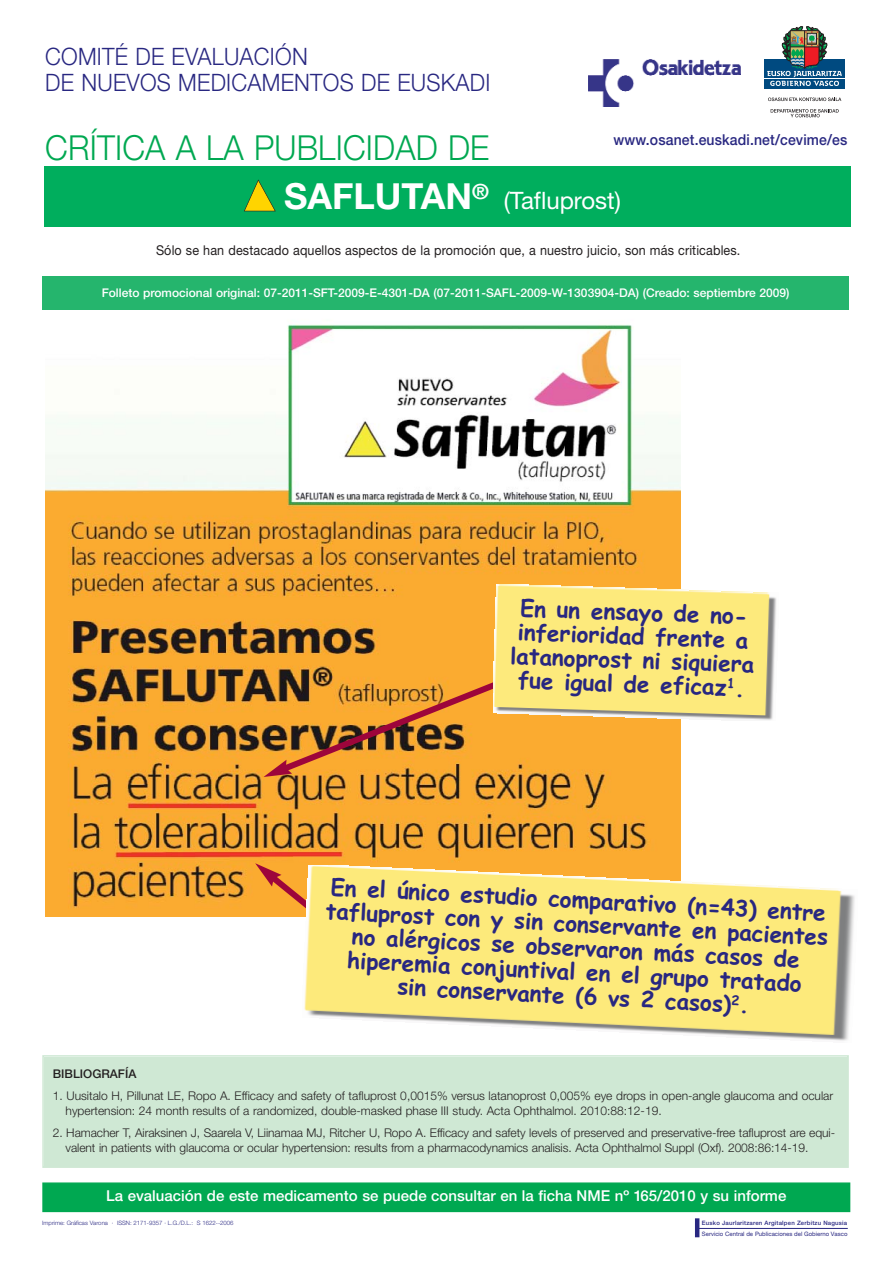
<style>
.page{position:relative;width:893px;height:1263px;background:#fff}
.page>*{position:absolute;margin:0;border:0;box-sizing:border-box;transform-origin:0 0}
.t1{font:300 34.5px "Helvetica Neue";letter-spacing:.005em;color:#00a851;scale:.93 1}
.t2{font:300 24px/25.8px "Helvetica Neue";letter-spacing:.01em;color:#282781;scale:.93 1}
.t3{font:24px "Helvetica Neue";color:#fff}
.t4{font:700 22.5px/24px "Comic Sans MS";color:#282781;text-align:center}
.t5{font:500 15px "Helvetica Neue";color:#fff}
.t6{font:500 15px "Helvetica Neue";letter-spacing:.01em;color:#282781;scale:.93 1}
.t7{font:13.5px "Helvetica Neue";letter-spacing:.01em;color:#231f20;scale:.93 1}
.t8{font:300 12px/14.2px "Helvetica Neue";letter-spacing:-.005em;color:#231f20}
.t9{font:500 12px "Helvetica Neue";color:#fff}
.t10{font:500 12px "Helvetica Neue";color:#231f20}
.t11{font:300 6px "Helvetica Neue";color:#282781}
.t12{font:6px "Helvetica Neue";color:#282781}
.t13{font:500 6px "Helvetica Neue";letter-spacing:.035em;color:#282781}
.s1{font-weight:700;font-size:36px}
</style>
<div class="page">
<img style="left:45px;top:324px;width:635px;height:592px">
<div style="left:44px;top:166px;width:806px;height:61px;background:#00ae5d"></div>
<svg style="left:764px;top:88px;width:81px;height:1px"></svg>
<div style="left:764px;top:59px;width:81px;height:29px;background:#004a80"></div>
<hr style="left:764px;top:78px;width:81px;height:1px;background:#fff">
<svg style="left:767px;top:26px;width:75px;height:60px"></svg>
<svg style="left:770px;top:109px;width:69px;height:8px"></svg>
<svg style="left:768px;top:98px;width:73px;height:3px"></svg>
<div style="left:44px;top:1184px;width:805px;height:27px;background:#00a851"></div>
<div style="left:42px;top:1182px;width:808px;height:30px;border:2px solid #00a851"></div>
<img style="left:588px;top:60px;width:152px;height:46px">
<hr style="left:698px;top:1228px;width:150px;height:1px;background:#282781">
<hr style="left:695px;top:1218px;width:4px;height:19px;background:#282781">
<div style="left:42px;top:277px;width:807px;height:33px;background:#25b56d"></div>
<svg style="left:255px;top:863px;width:152px;height:54px;background:#ed9331"></svg>
<svg style="left:263px;top:670px;width:258px;height:107px;background:#cf882d"></svg>
<div style="left:44px;top:1057px;width:803px;height:109px;background:#cfe8d4"></div>
<div style="left:42px;top:1055px;width:807px;height:113px;border:2px solid #cfe8d4"></div>
<svg style="left:244px;top:179px;width:32px;height:32px"></svg>
<img style="left:302px;top:865px;width:553px;height:176px">
<img style="left:493px;top:585px;width:284px;height:136px">
<h2 class="t2" style="left:45px;top:46px;width:480px">COMITÉ DE EVALUACIÓN<br>DE NUEVOS MEDICAMENTOS DE EUSKADI</h2>
<h1 class="t1" style="left:45px;top:135px;width:479px">CRÍTICA A LA PUBLICIDAD DE</h1>
<h2 class="t3" style="left:284px;top:192px;width:338px"><span class="s1">SAFLUTAN</span><sup>®</sup> (Tafluprost)</h2>
<p class="t6" style="left:613px;top:134px;width:253px">www.osanet.euskadi.net/cevime/es</p>
<p class="t7" style="left:156px;top:245px;width:630px">Sólo se han destacado aquellos aspectos de la promoción que, a nuestro juicio, son más criticables.</p>
<p class="t9" style="left:102px;top:288px;width:689px">Folleto promocional original: 07-2011-SFT-2009-E-4301-DA (07-2011-SAFL-2009-W-1303904-DA) (Creado: septiembre 2009)</p>
<h3 class="t4" style="left:512px;top:598px;width:246px;rotate:2deg">En un ensayo de no&shy;inferioridad frente a latanoprost ni siquiera fue igual de eficaz<sup>1</sup>.</h3>
<h3 class="t4" style="left:328px;top:877px;width:504px;rotate:3deg">En el único estudio comparativo (n=43) entre tafluprost con y sin conservante en pacientes no alérgicos se observaron más casos de hiperemia conjuntival en el grupo tratado<br>sin conservante (6 vs 2 casos)<sup>2</sup>.</h3>
<p class="t10" style="left:53px;top:1069px;width:85px">BIBLIOGRAFÍA</p>
<p class="t8" style="left:66px;top:1090px;width:769px;text-indent:-13px">1. Uusitalo H, Pillunat LE, Ropo A. Efficacy and safety of tafluprost 0,0015% versus latanoprost 0,005% eye drops in open-angle glaucoma and ocular hypertension: 24 month results of a randomized, double-masked phase III study. Acta Ophthalmol. 2010:88:12-19.</p>
<p class="t8" style="left:66px;top:1127px;width:771px;text-indent:-13px">2. Hamacher T, Airaksinen J, Saarela V, Liinamaa MJ, Ritcher U, Ropo A. Efficacy and safety levels of preserved and preservative-free tafluprost are equi&shy;valent in patients with glaucoma or ocular hypertension: results from a pharmacodynamics analisis. Acta Ophthalmol Suppl (Oxf). 2008:86:14-19.</p>
<p class="t5" style="left:106px;top:1191px;width:681px">La evaluación de este medicamento se puede consultar en la ficha NME nº 165/2010 y su informe</p>
<p class="t13" style="left:702px;top:1221px;width:147px">Eusko Jaurlaritzaren Argitalpen Zerbitzu Nagusia</p>
<p class="t12" style="left:702px;top:1232px;width:147px">Servicio Central de Publicaciones del Gobierno Vasco</p>
<p class="t11" style="left:42px;top:1221px;width:193px">Imprime: Gráficas Varona · ISSN: 2171-9357 · L.G./D.L.: S 1622--2006</p>
</div>
